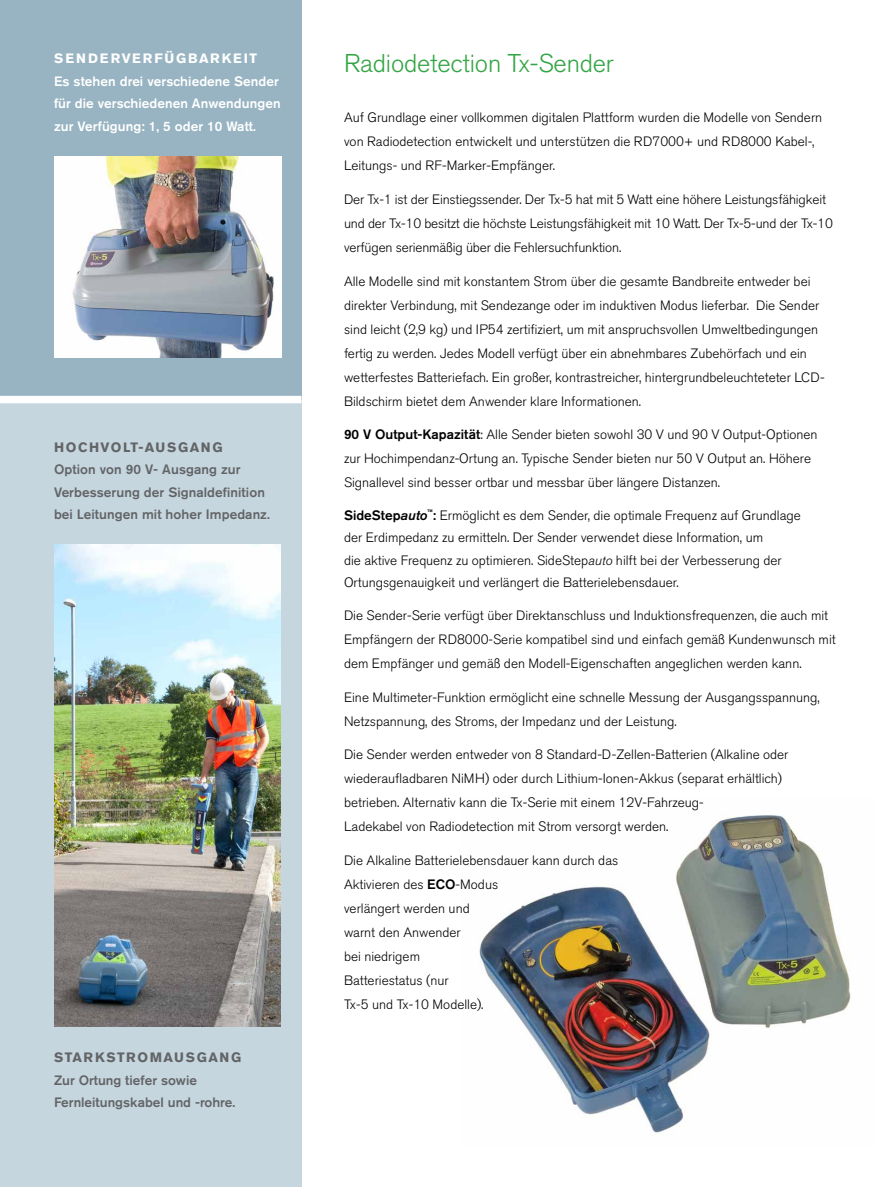
<style>
.page{position:relative;width:893px;height:1187px;background:#fff}
.page>*{position:absolute;margin:0;border:0;box-sizing:border-box;transform-origin:0 0}
.t1{font:300 25.5px "Akzidenz Grotesk BE";letter-spacing:-.01em;color:#33a544}
.t2{font:300 13.5px/24px "Akzidenz Grotesk BE";color:#000}
.t3{font:500 13.5px/22.5px "Akzidenz Grotesk BE";letter-spacing:.005em;color:#636466}
.t4{font:500 13.5px/22.5px "Akzidenz Grotesk BE";letter-spacing:.005em;color:#fff}
.t5{font:700 13.5px "Akzidenz Grotesk BE";letter-spacing:.11em;color:#636466}
.t6{font:700 13.5px "Akzidenz Grotesk BE";letter-spacing:.15em;color:#fff}
.s1{font-weight:500}
.s2{font-weight:500;font-style:italic}
.s3{font-style:italic}
</style>
<div class="page">
<img style="left:479px;top:815px;width:372px;height:318px">
<div style="left:0;top:399px;width:301px;height:787px;background:#c5d6df"></div>
<div style="left:0;top:0;width:301px;height:399px;background:#98b4c2"></div>
<img style="left:54px;top:545px;width:227px;height:481px">
<div style="left:0;top:396px;width:301px;height:7px;background:#fff"></div>
<img style="left:54px;top:156px;width:227px;height:201px">
<p class="t6" style="left:54px;top:51px;width:205px">SENDERVERFÜGBARKEIT</p>
<p class="t4" style="left:54px;top:70px;width:228px">Es stehen drei verschiedene Sender für die verschiedenen Anwendungen zur Verfügung: 1, 5 oder 10 Watt.</p>
<p class="t5" style="left:54px;top:439px;width:24px">HOCH</p>
<p class="t5" style="left:101px;top:439px;width:56px">VO LT-AUSG</p>
<p class="t5" style="left:190px;top:439px;width:23px">ANG</p>
<p class="t3" style="left:54px;top:458px;width:217px">Option von 90 V- Ausgang zur<br>Verbesserung der Signaldefinition bei Leitungen mit hoher Impedanz.</p>
<p class="t5" style="left:54px;top:1049px;width:42px">STARKSTROM</p>
<p class="t5" style="left:164px;top:1049px;width:22px">AUSG</p>
<p class="t5" style="left:208px;top:1049px;width:23px">ANG</p>
<p class="t3" style="left:54px;top:1068px;width:183px">Zur Ortung tiefer sowie<br>Fernleitungskabel und -rohre.</p>
<h1 class="t1" style="left:344px;top:49px;width:271px">Radiodetection Tx-Sender</h1>
<p class="t2" style="left:344px;top:105px;width:480px">Auf Grundlage einer vollkommen digitalen Plattform wurden die Modelle von Sendern von Radiodetection entwickelt und unterstützen die RD7000+ und RD8000 Kabel-,<br>Leitungs- und RF-Marker-Empfänger.</p>
<p class="t2" style="left:344px;top:187px;width:490px">Der Tx-1 ist der Einstiegssender. Der Tx-5 hat mit 5 Watt eine höhere Leistungsfähigkeit und der Tx-10 besitzt die höchste Leistungsfähigkeit mit 10 Watt. Der Tx-5-und der Tx-10 verfügen serienmäßig über die Fehlersuchfunktion.</p>
<p class="t2" style="left:344px;top:269px;width:482px">Alle Modelle sind mit konstantem Strom über die gesamte Bandbreite entweder bei direkter Verbindung, mit Sendezange oder im induktiven Modus lieferbar. Die Sender sind leicht (2,9 kg) und IP54 zertifiziert, um mit anspruchsvollen Umweltbedingungen fertig zu werden. Jedes Modell verfügt über ein abnehmbares Zubehörfach und ein wetterfestes Batteriefach. Ein großer, kontrastreicher, hintergrundbeleuchteteter LCD-Bildschirm bietet dem Anwender klare Informationen.</p>
<p class="t2" style="left:344px;top:423px;width:475px"><span class="s1">90 V Output-Kapazität</span>: Alle Sender bieten sowohl 30 V und 90 V Output-Optionen zur Hochimpendanz-Ortung an. Typische Sender bieten nur 50 V Output an. Höhere<br>Signallevel sind besser ortbar und messbar über längere Distanzen.</p>
<p class="t2" style="left:344px;top:504px;width:458px;line-height:22.5px"><span class="s1">SideStep</span><span class="s2">auto</span><sup>™</sup><span class="s1">:</span> Ermöglicht es dem Sender, die optimale Frequenz auf Grundlage der Erdimpedanz zu ermitteln. Der Sender verwendet diese Information, um<br>die aktive Frequenz zu optimieren. SideStep<span class="s3">auto</span> hilft bei der Verbesserung der Ortungsgenauigkeit und verlängert die Batterielebensdauer.</p>
<p class="t2" style="left:344px;top:603px;width:493px">Die Sender-Serie verfügt über Direktanschluss und Induktionsfrequenzen, die auch mit<br>Empfängern der RD8000-Serie kompatibel sind und einfach gemäß Kundenwunsch mit dem Empfänger und gemäß den Modell-Eigenschaften angeglichen werden kann.</p>
<p class="t2" style="left:344px;top:685px;width:477px">Eine Multimeter-Funktion ermöglicht eine schnelle Messung der Ausgangsspannung,<br>Netzspannung, des Stroms, der Impedanz und der Leistung.</p>
<p class="t2" style="left:344px;top:743px;width:446px">Die Sender werden entweder von 8 Standard-D-Zellen-Batterien (Alkaline oder wiederaufladbaren NiMH) oder durch Lithium-Ionen-Akkus (separat erhältlich) betrieben. Alternativ kann die Tx-Serie mit einem 12V-Fahrzeug-<br>Ladekabel von Radiodetection mit Strom versorgt werden.</p>
<p class="t2" style="left:344px;top:848px;width:276px">Die Alkaline Batterielebensdauer kann durch das<br>Aktivieren des <span class="s1">ECO</span>-Modus<br>verlängert werden und<br>warnt den Anwender<br>bei niedrigem<br>Batteriestatus (nur<br>Tx-5 und Tx-10 Modelle).</p>
</div>
